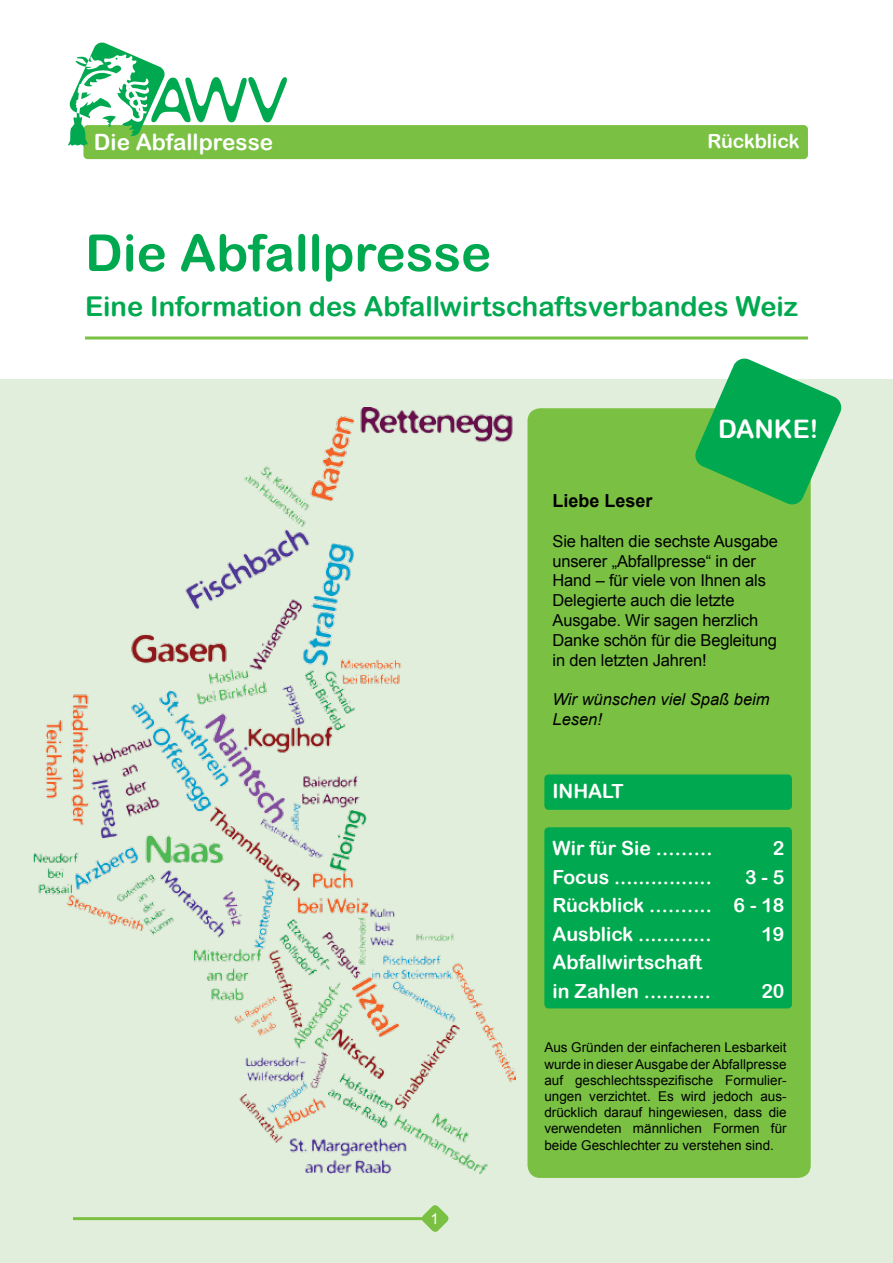
<style>
.page{position:relative;width:893px;height:1263px;background:#fff}
.page>*{position:absolute;margin:0;border:0;box-sizing:border-box;transform-origin:0 0}
.t1{font:51px "Arial Rounded MT Bold";color:#00a94f}
.t2{font:27.3px "Arial Rounded MT Bold";color:#00a94f}
.t3{font:25.5px "Arial Rounded MT Bold";color:#fff}
.t4{font:22.5px "Arial Rounded MT Bold";color:#fff}
.t5{font:19.5px/28.5px "Arial Rounded MT Bold";color:#fff;text-align:justify}
.t6{font:700 18px "Arial";color:#000}
.t7{font:16.5px/19.8px "Arial";letter-spacing:-.01em;color:#000}
.t8{font:italic 16.5px/19.8px "Arial";color:#000}
.t9{font:15px "Arial";color:#fff}
.t10{font:13.5px/16.2px "Arial";color:#000;text-align:justify}
</style>
<div class="page">
<div style="left:83px;top:125px;width:725px;height:34px;background:#7ac143;border-radius:4px"></div>
<svg style="left:68px;top:42px;width:219px;height:104px"></svg>
<div style="left:0;top:379px;width:893px;height:884px;background:#e1eedc"></div>
<img style="left:33px;top:408px;width:483px;height:766px">
<div style="left:527px;top:408px;width:284px;height:770px;background:#7ac143;border-radius:13px"></div>
<div style="left:544px;top:774px;width:248px;height:36px;background:#00a94f;border-radius:4px"></div>
<div style="left:544px;top:827px;width:248px;height:181px;background:#00a94f;border-radius:4px"></div>
<hr style="left:85px;top:336px;width:723px;height:3px;background:#7ac143">
<svg style="left:694px;top:358px;width:148px;height:148px"></svg>
<svg style="left:420px;top:1205px;width:29px;height:27px"></svg>
<hr style="left:74px;top:1217px;width:353px;height:3px;background:#7ac143">
<h3 class="t4" style="left:94px;top:129px;width:181px">Die Abfallpresse</h3>
<h3 class="t5" style="left:708px;top:127px;width:93px">Rückblick</h3>
<h1 class="t1" style="left:85px;top:223px;width:408px">Die Abfallpresse</h1>
<h2 class="t2" style="left:85px;top:290px;width:715px">Eine Information des Abfallwirtschaftsverbandes Weiz</h2>
<h3 class="t3" style="left:718px;top:414px;width:101px">DANKE!</h3>
<h3 class="t6" style="left:552px;top:489px;width:102px">Liebe Leser</h3>
<p class="t7" style="left:552px;top:531px;width:227px">Sie halten die sechste Ausgabe unserer „Abfallpresse“ in der<br>Hand – für viele von Ihnen als<br>Delegierte auch die letzte<br>Ausgabe. Wir sagen herzlich<br>Danke schön für die Begleitung in den letzten Jahren!</p>
<p class="t8" style="left:552px;top:690px;width:219px">Wir wünschen viel Spaß beim<br>Lesen!</p>
<h3 class="t5" style="left:552px;top:777px;width:73px">INHALT</h3>
<h3 class="t5" style="left:552px;top:834px;width:161px">Wir für Sie .........</h3>
<h3 class="t5" style="left:773px;top:834px;width:13px">2</h3>
<h3 class="t5" style="left:552px;top:862px;width:161px">Focus ................</h3>
<h3 class="t5" style="left:552px;top:862px;width:234px;text-indent:193px">3 - 5<br>Rückblick .......... 6 - 18<br>Ausblick ............</h3>
<h3 class="t5" style="left:761px;top:919px;width:25px">19</h3>
<h3 class="t5" style="left:552px;top:948px;width:160px">Abfallwirtschaft in Zahlen ...........</h3>
<h3 class="t5" style="left:761px;top:976px;width:25px">20</h3>
<p class="t9" style="left:431px;top:1208px;width:10px">1</p>
<p class="t10" style="left:544px;top:1040px;width:244px">Aus Gründen der einfacheren Lesbarkeit wurde in dieser Ausgabe der Abfallpresse auf geschlechtsspezifische Formulier&shy;ungen verzichtet. Es wird jedoch aus&shy;drücklich darauf hingewiesen, dass die verwendeten männlichen Formen für beide Geschlechter zu verstehen sind.</p>
</div>
